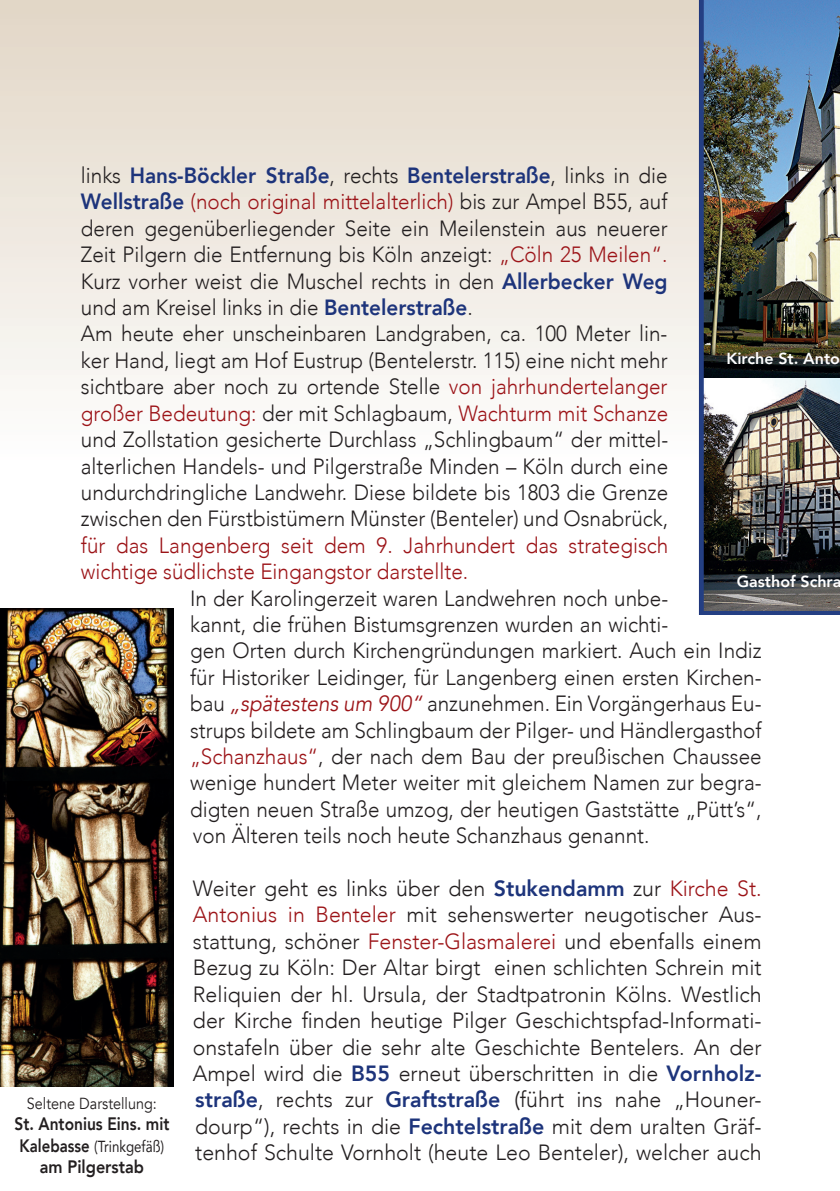
<style>
.page{position:relative;width:840px;height:1191px;background:#fff}
.page>*{position:absolute;margin:0;border:0;box-sizing:border-box;transform-origin:0 0}
.t1{font:300 22px/26.4px "Avenir";color:#231f20;scale:.94 1}
.t2{font:300 22px/26.4px "Avenir";color:#231f20;text-align:justify}
.t3{font:300 22px/26.4px "Avenir";color:#9c1418;scale:.94 1}
.t4{font:800 18px "Avenir";color:#231f20;scale:.86 1}
.t5{font:800 18px "Avenir";color:#231f20;scale:.9 1}
.t6{font:800 16px "Avenir";color:#fff}
.t7{font:16px "Avenir";color:#231f20;scale:.83 1}
.t8{font:16px "Avenir";color:#231f20;scale:.9 1}
.s1{font-weight:800;color:#1d347b}
.s2{color:#9c1418}
.s3{font-weight:400;font-style:italic;color:#9c1418}
.s4{font-weight:400}
.s5{font-weight:800;font-size:18px}
</style>
<div class="page">
<div style="left:0;top:0;width:839px;height:681px;background:linear-gradient(to bottom,#e4d9ca,#fff)"></div>
<img style="left:699px;top:0;width:140px;height:615px">
<img style="left:0;top:608px;width:173px;height:478px">
<p class="t1" style="left:81px;top:162px;width:626px">links <span class="s1">Hans-Böckler Straße</span>, rechts <span class="s1">Bentelerstraße</span>, links in die <span class="s1">Wellstraße</span> <span class="s2">(noch original mittelalterlich)</span> bis zur Ampel B55, auf deren gegenüberliegender Seite ein Meilenstein aus neuerer Zeit Pilgern die Entfernung bis Köln anzeigt: <span class="s2">„Cöln 25 Meilen“.<br></span>Kurz vorher weist die Muschel rechts in den <span class="s1">Allerbecker Weg </span>und am Kreisel links in die <span class="s1">Bentelerstraße</span>.<br>Am heute eher unscheinbaren Landgraben, ca. 100 Meter lin&shy;ker Hand, liegt am Hof Eustrup (Bentelerstr. 115) eine nicht mehr sichtbare aber noch zu ortende Stelle <span class="s2">von jahrhundertelanger großer Bedeutung:</span> der mit Schlagbaum, <span class="s2">Wachturm mit Schanze </span>und Zollstation gesicherte Durchlass „Schlingbaum“ der mittel&shy;alterlichen Handels- und Pilgerstraße Minden – Köln durch eine undurchdringliche Landwehr. Diese bildete bis 1803 die Grenze zwischen den Fürstbistümern Münster (Benteler) und Osnabrück,</p>
<p class="t3" style="left:81px;top:532px;width:626px">für das Langenberg seit dem 9. Jahrhundert das strategisch wichtige südlichste Eingangstor darstellte.</p>
<p class="t1" style="left:190px;top:585px;width:609px">In der Karolingerzeit waren Landwehren noch unbe-<br>kannt, die frühen Bistumsgrenzen wurden an wichti-<br>gen Orten durch Kirchengründungen markiert. Auch ein Indiz für Historiker Leidinger, für Langenberg einen ersten Kirchen&shy;bau <span class="s3">„spätestens um 900“</span> anzunehmen. Ein Vorgängerhaus Eu&shy;strups bildete am Schlingbaum der Pilger- und Händlergasthof <span class="s2">„Schanzhaus“</span>, der nach dem Bau der preußischen Chaussee wenige hundert Meter weiter mit gleichem Namen zur begra&shy;digten neuen Straße umzog, der heutigen Gaststätte „Pütt’s“, von Älteren teils noch heute Schanzhaus genannt.</p>
<p class="t2" style="left:193px;top:875px;width:570px">Weiter geht es links über den <span class="s1">Stukendamm</span> zur <span class="s2">Kirche St.<br>Antonius in Benteler</span> mit sehenswerter neugotischer Aus&shy;stattung, schöner <span class="s2">Fenster-Glasmalerei</span> und ebenfalls einem Bezug zu Köln: Der Altar birgt einen schlichten Schrein mit Reliquien der hl. Ursula, der Stadtpatronin Kölns. Westlich der Kirche finden heutige Pilger Geschichtspfad-Informati&shy;onstafeln über die sehr alte Geschichte Bentelers. An der Ampel wird die <span class="s1">B55</span> erneut überschritten in die <span class="s1">Vornholz&shy;straße</span>, rechts zur <span class="s1">Graftstraße</span> <span class="s4">(</span>führt ins nahe „Houner&shy;dourp“), rechts in die <span class="s1">Fechtelstraße</span> mit dem uralten Gräf&shy;tenhof Schulte Vornholt (heute Leo Benteler), welcher auch</p>
<p class="t6" style="left:726px;top:346px;width:115px">Kirche St. Anto</p>
<p class="t6" style="left:736px;top:568px;width:106px">Gasthof Schra</p>
<p class="t8" style="left:27px;top:1093px;width:146px">Seltene Darstellung:</p>
<p class="t4" style="left:14px;top:1110px;width:181px">St. Antonius Eins. mit</p>
<p class="t7" style="left:20px;top:1133px;width:176px"><span class="s5">Kalebasse</span> (Trinkgefäß)</p>
<p class="t5" style="left:40px;top:1153px;width:117px">am Pilgerstab</p>
</div>
